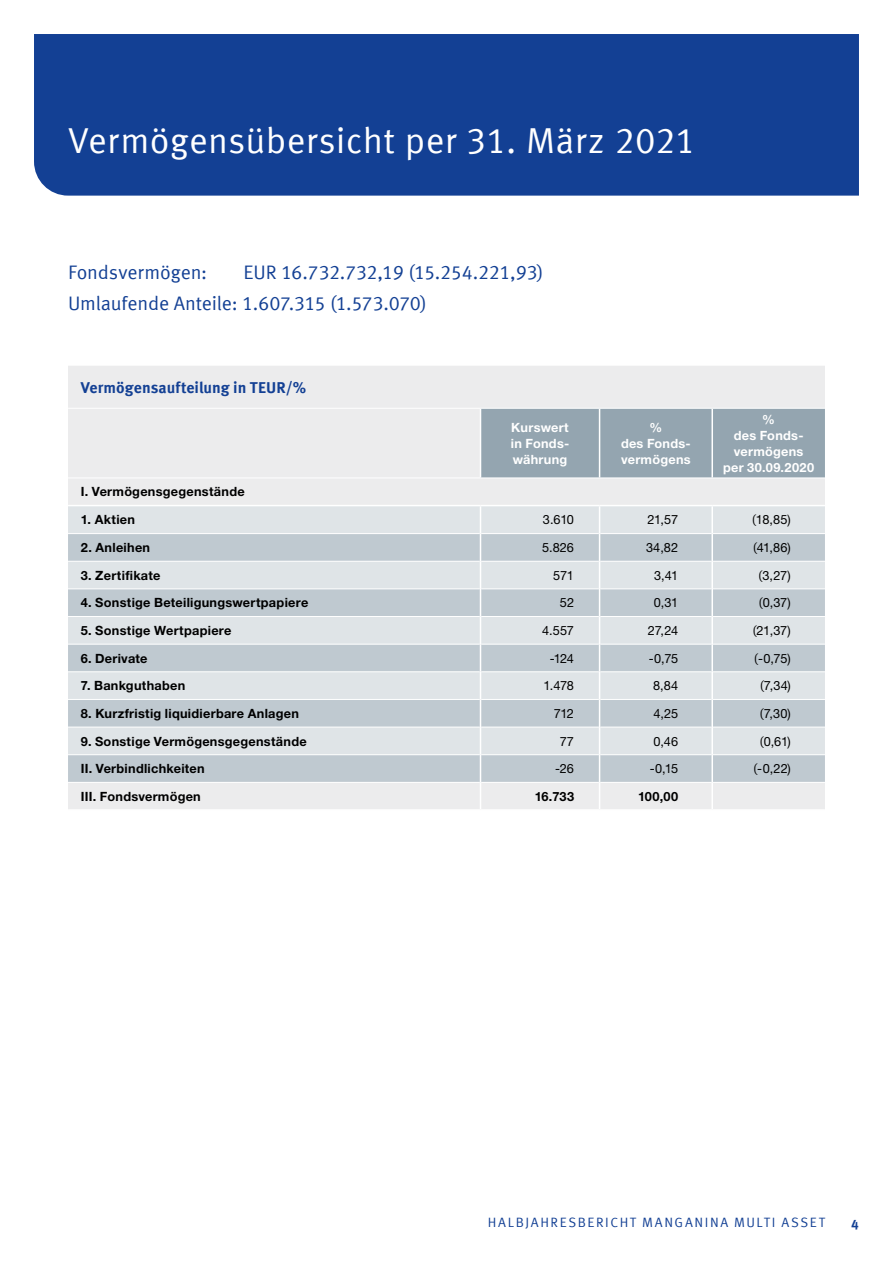
<style>
.page{position:relative;width:893px;height:1263px;background:#fff}
.page>*{position:absolute;margin:0;border:0;box-sizing:border-box;transform-origin:0 0}
.t1{font:36px "Meta Offc Pro Norm";letter-spacing:.01em;color:#fff}
.t2{font:19.5px/32px "Meta Offc Pro Norm";letter-spacing:-.01em;color:#134094}
.t3{font:700 15.75px "Meta Offc Pro";color:#134094}
.t4{font:13.5px "Meta Offc Pro Norm";letter-spacing:.12em;color:#134094}
.t5{font:700 13.5px "Meta Offc Pro";color:#134094}
.t6{font:700 12.75px "Helvetica Neue LTW1 G";letter-spacing:.02em;color:#000}
.t7{font:12.75px "Helvetica Neue LTW1 G";letter-spacing:-.015em;color:#000}
.t8{font:700 12.75px/15.9px "Helvetica Neue LTW1 G";letter-spacing:.02em;color:#fff;text-align:center}
.s1{font-family:"Meta Offc Pro Norm"}
</style>
<div class="page">
<div style="left:34px;top:34px;width:825px;height:162px;background:#134094"></div>
<div style="left:68px;top:366px;width:757px;height:139px;background:#ececed"></div>
<div style="left:481px;top:409px;width:344px;height:69px;background:#94a5b0"></div>
<hr style="left:68px;top:408px;width:412px;height:1px;background:#fff">
<hr style="left:480px;top:408px;width:120px;height:1px;background:#fff">
<hr style="left:600px;top:408px;width:112px;height:1px;background:#fff">
<hr style="left:712px;top:408px;width:113px;height:1px;background:#fff">
<hr style="left:68px;top:478px;width:412px;height:1px;background:#fff">
<hr style="left:480px;top:478px;width:120px;height:1px;background:#fff">
<hr style="left:600px;top:478px;width:112px;height:1px;background:#fff">
<hr style="left:712px;top:478px;width:113px;height:1px;background:#fff">
<hr style="left:480px;top:409px;width:1px;height:69px;background:#fff">
<hr style="left:599px;top:409px;width:1px;height:69px;background:#fff">
<svg style="left:68px;top:506px;width:757px;height:303px;background:#d3d9de"></svg>
<hr style="left:711px;top:409px;width:2px;height:69px;background:#fff">
<hr style="left:711px;top:506px;width:2px;height:28px;background:#fff">
<hr style="left:711px;top:534px;width:2px;height:27px;background:#fff">
<hr style="left:711px;top:561px;width:2px;height:28px;background:#fff">
<hr style="left:711px;top:589px;width:2px;height:27px;background:#fff">
<hr style="left:711px;top:616px;width:2px;height:28px;background:#fff">
<hr style="left:711px;top:644px;width:2px;height:28px;background:#fff">
<hr style="left:711px;top:672px;width:2px;height:27px;background:#fff">
<hr style="left:711px;top:699px;width:2px;height:28px;background:#fff">
<hr style="left:711px;top:727px;width:2px;height:28px;background:#fff">
<hr style="left:711px;top:755px;width:2px;height:27px;background:#fff">
<hr style="left:711px;top:782px;width:2px;height:27px;background:#fff">
<h1 class="t1" style="left:68px;top:113px;width:629px">Vermögensübersicht per 31. März 2021</h1>
<h2 class="t2" style="left:68px;top:255px;width:477px;text-indent:176px">EU R 16.732.732,19 (15.254.221,93)<br>U mlaufende Anteile: 1.607.315 (1.573.070)</h2>
<h2 class="t2" style="left:68px;top:255px;width:141px">Fondsvermögen:</h2>
<p class="t3" style="left:81px;top:375px;width:227px">Vermögensaufteilung in TEUR/%</p>
<p class="t8" style="left:511px;top:419px;width:60px;text-align:justify">Kurswert in Fonds&shy;währung</p>
<p class="t8" style="left:621px;top:419px;width:71px">%<br>des Fonds&shy;vermögens</p>
<p class="t8" style="left:723px;top:411px;width:93px">%<br>des Fonds&shy;vermögens per 30.09.2020</p>
<p class="t6" style="left:81px;top:484px;width:165px">I. Vermögensgegenstände</p>
<p class="t6" style="left:81px;top:512px;width:56px">1. Aktien</p>
<p class="t7" style="left:543px;top:512px;width:33px">3.610</p>
<p class="t7" style="left:647px;top:512px;width:32px">21,57</p>
<p class="t7" style="left:752px;top:512px;width:41px"><span class="s1">(</span>18,85)</p>
<p class="t6" style="left:81px;top:540px;width:71px">2. Anleihen</p>
<p class="t7" style="left:542px;top:540px;width:34px">5.826</p>
<p class="t7" style="left:646px;top:540px;width:34px">34,82</p>
<p class="t7" style="left:753px;top:540px;width:40px"><span class="s1">(</span>41,86)</p>
<p class="t6" style="left:81px;top:567px;width:81px">3. Zertifikate</p>
<p class="t7" style="left:553px;top:567px;width:22px">571</p>
<p class="t7" style="left:654px;top:567px;width:26px">3,41</p>
<p class="t7" style="left:758px;top:567px;width:34px"><span class="s1">(</span>3,27)</p>
<p class="t6" style="left:81px;top:595px;width:229px">4. Sonstige Beteiligungswertpapiere</p>
<p class="t7" style="left:560px;top:595px;width:16px">52</p>
<p class="t7" style="left:654px;top:595px;width:26px">0,31</p>
<p class="t7" style="left:758px;top:595px;width:34px"><span class="s1">(</span>0,37)</p>
<p class="t6" style="left:81px;top:622px;width:152px">5. Sonstige Wertpapiere</p>
<p class="t7" style="left:542px;top:622px;width:33px">4.557</p>
<p class="t7" style="left:648px;top:622px;width:32px">27,24</p>
<p class="t7" style="left:752px;top:622px;width:40px"><span class="s1">(</span>21,37)</p>
<p class="t6" style="left:81px;top:650px;width:68px">6. Derivate</p>
<p class="t7" style="left:550px;top:650px;width:26px">-124</p>
<p class="t7" style="left:649px;top:650px;width:31px">-0,75</p>
<p class="t7" style="left:754px;top:650px;width:39px"><span class="s1">(</span>-0,75)</p>
<p class="t6" style="left:81px;top:678px;width:106px">7. Bankguthaben</p>
<p class="t7" style="left:544px;top:678px;width:32px">1.478</p>
<p class="t7" style="left:653px;top:678px;width:27px">8,84</p>
<p class="t7" style="left:760px;top:678px;width:33px"><span class="s1">(</span>7,34)</p>
<p class="t6" style="left:81px;top:705px;width:220px">8. Kurzfristig liquidierbare Anlagen</p>
<p class="t7" style="left:554px;top:705px;width:22px">712</p>
<p class="t7" style="left:653px;top:705px;width:26px">4,25</p>
<p class="t7" style="left:760px;top:705px;width:33px"><span class="s1">(</span>7,30)</p>
<p class="t6" style="left:81px;top:733px;width:227px">9. Sonstige Vermögensgegenstände</p>
<p class="t7" style="left:560px;top:733px;width:16px">77</p>
<p class="t7" style="left:653px;top:733px;width:26px">0,46</p>
<p class="t7" style="left:760px;top:733px;width:33px"><span class="s1">(</span>0,61)</p>
<p class="t6" style="left:81px;top:761px;width:125px">II. Verbindlichkeiten</p>
<p class="t7" style="left:555px;top:761px;width:21px">-26</p>
<p class="t7" style="left:650px;top:761px;width:30px">-0,15</p>
<p class="t7" style="left:753px;top:761px;width:39px"><span class="s1">(</span>-0,22)</p>
<p class="t6" style="left:81px;top:788px;width:122px">III. Fondsvermögen</p>
<p class="t6" style="left:535px;top:788px;width:41px">16.733</p>
<p class="t6" style="left:638px;top:788px;width:42px">100,00</p>
<p class="t4" style="left:488px;top:1211px;width:276px">HALBJAHRESBERICHT Mangani na Multi</p>
<p class="t4" style="left:781px;top:1211px;width:20px">Asset</p>
<p class="t5" style="left:851px;top:1214px;width:9px">4</p>
</div>
